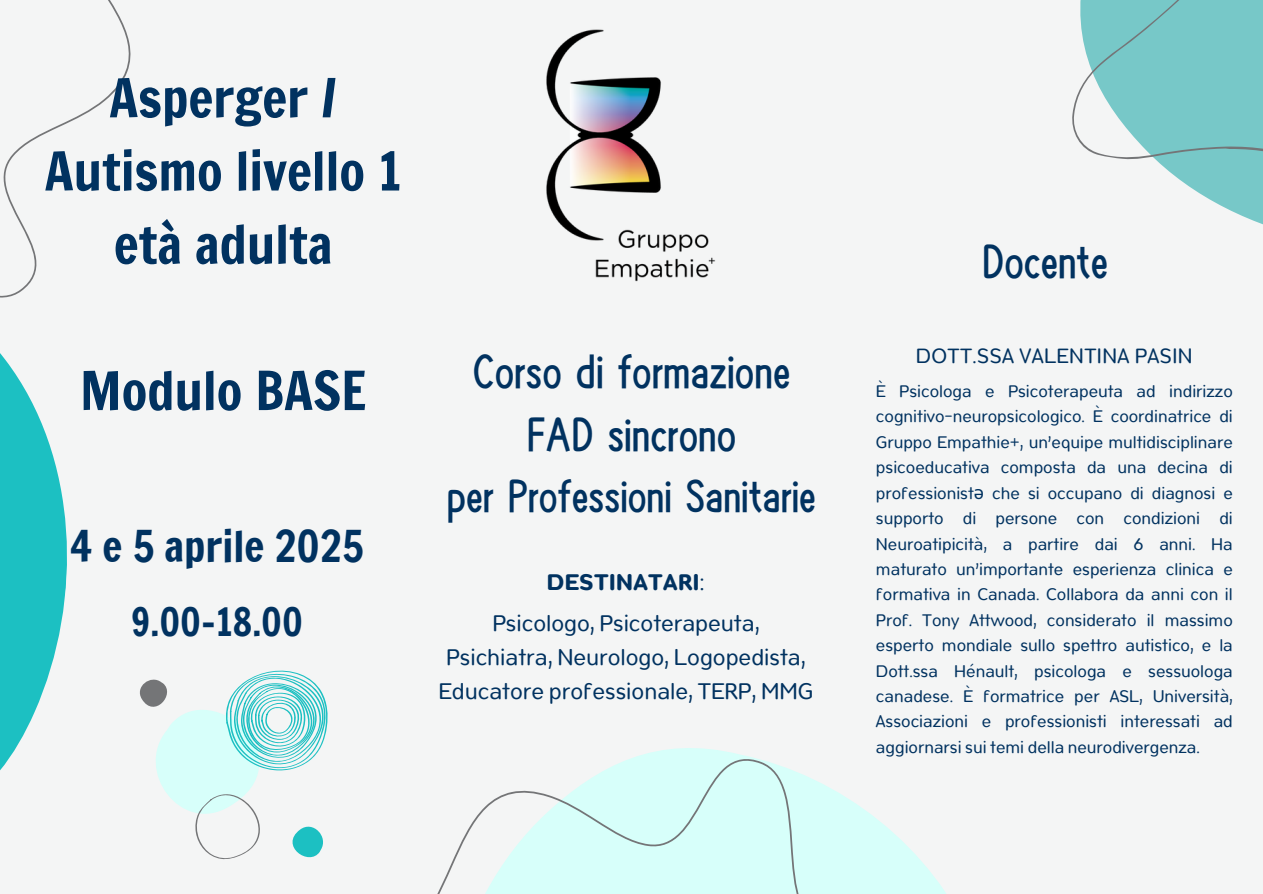
<style>
.page{position:relative;width:1263px;height:894px;background:#fff}
.page>*{position:absolute;margin:0;border:0;box-sizing:border-box;transform-origin:0 0}
.t1{font:52.5px/73.2px "Francois One";color:#013260;text-align:center}
.t2{font:45px/63px "Canva Ya Zhi Hei Latin";color:#013260;text-align:center}
.t3{font:43.5px "Canva Ya Zhi Hei Latin";color:#013260}
.t4{font:42px "Francois One";color:#013260}
.t5{font:37.5px "Francois One";color:#013260}
.t6{font:24.75px/41.7px "Opun";color:#013260;text-align:center}
.t7{font:22.5px "Opun";letter-spacing:.02em;color:#013260}
.t8{font:18.3px/25.3px "Opun";color:#013260;text-align:justify}
.s1{font-weight:700}
.s2{font-family:"Noto Sans"}
</style>
<div class="page">
<div style="left:0;top:0;width:1263px;height:893px;background:#f4f5f5"></div>
<svg style="left:0;top:370px;width:67px;height:401px;fill:#1cc0c2"></svg>
<svg style="left:0;top:0;width:131px;height:370px"></svg>
<svg style="left:876px;top:818px;width:70px;height:75px;fill:#d7fffa"></svg>
<svg style="left:438px;top:748px;width:438px;height:145px;fill:#d7fffa"></svg>
<svg style="left:139px;top:670px;width:189px;height:190px"></svg>
<svg style="left:1072px;top:0;width:191px;height:225px;fill:#77c8c8"></svg>
<img style="left:546px;top:29px;width:170px;height:253px">
<p class="t1" style="left:45px;top:61px;width:359px">Asperger /<br>Autismo livello 1 età adulta</p>
<p class="t1" style="left:80px;top:353px;width:288px">Modulo BASE</p>
<h1 class="t4" style="left:70px;top:516px;width:295px">4 e 5 aprile 2025</h1>
<h1 class="t5" style="left:131px;top:595px;width:174px">9.00-18.00</h1>
<p class="t2" style="left:473px;top:340px;width:319px">Corso di formazione<br>FAD sincrono</p>
<p class="t3" style="left:447px;top:474px;width:371px">per Professioni Sanitarie</p>
<h2 class="t6" style="left:492px;top:560px;width:269px"><span class="s1">DESTINATARI</span>:<br>Psicologo, Psicoterapeuta,</h2>
<h2 class="t6" style="left:439px;top:639px;width:376px;line-height:33.8px">Psichiatra, Neurologo, Logopedista,<br>Educatore professionale, TERP, MMG</h2>
<p class="t2" style="left:982px;top:230px;width:128px">Docente</p>
<p class="t7" style="left:916px;top:342px;width:278px">DOTT.SSA VALENTINA PASIN</p>
<p class="t8" style="left:876px;top:378px;width:358px">È Psicologa e Psicoterapeuta ad indirizzo cognitivo-neuropsicologico. È coordinatrice di Gruppo Empathie+, un’equipe multidisciplinare psicoeducativa composta da una decina di professionist<span class="s2">ə</span> che si occupano di diagnosi e supporto di persone con condizioni di Neuroatipicità, a partire dai 6 anni. Ha maturato un’importante esperienza clinica e formativa in Canada. Collabora da anni con il Prof. Tony Attwood, considerato il massimo esperto mondiale sullo spettro autistico, e la Dott.ssa Hénault, psicologa e sessuologa canadese. È formatrice per ASL, Università, Associazioni e professionisti interessati ad aggiornarsi sui temi della neurodivergenza.</p>
</div>
